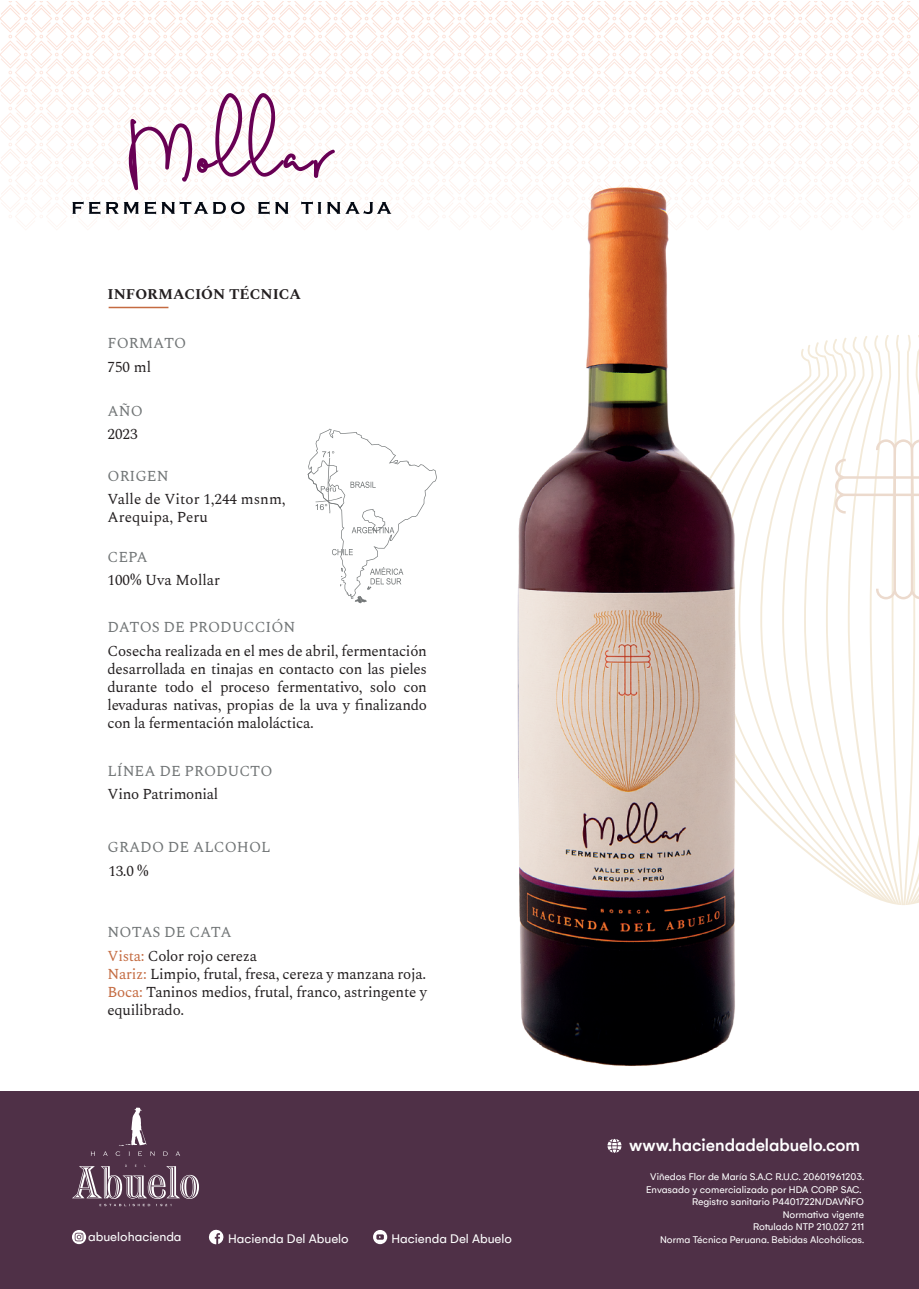
<style>
.page{position:relative;width:919px;height:1289px;background:#fff}
.page>*{position:absolute;margin:0;border:0;box-sizing:border-box;transform-origin:0 0}
.t1{font:500 18px "Gelion";color:#fff}
.t2{font:15px/18px "Spectral";letter-spacing:-.02em;color:#231f20}
.t3{font:15px "Spectral";color:#707475}
.t4{font:15px/18px "Spectral";color:#231f20}
.t5{font:700 15px "Spectral";color:#231f20}
.t6{font:13.5px "Gelion";color:#fff}
.t7{font:10.5px/12.6px "Gelion";color:#fff;text-align:right}
.s1{color:#c46b41}
</style>
<div class="page">
<div style="left:0;top:1091px;width:918px;height:197px;background:#4f3047"></div>
<svg style="left:91px;top:1151px;width:89px;height:4px"></svg>
<svg style="left:72px;top:1164px;width:127px;height:42px"></svg>
<svg style="left:122px;top:1107px;width:24px;height:38px"></svg>
<img style="left:360px;top:230px;width:558px;height:836px">
<hr style="left:109px;top:307px;width:59px;height:1px;background:#c46b41">
<svg style="left:72px;top:1230px;width:14px;height:14px"></svg>
<svg style="left:208px;top:1229px;width:16px;height:15px"></svg>
<svg style="left:607px;top:1138px;width:14px;height:14px"></svg>
<svg style="left:373px;top:1230px;width:14px;height:14px"></svg>
<svg style="left:308px;top:429px;width:129px;height:174px"></svg>
<svg style="left:0;top:1px;width:918px;height:229px"></svg>
<p class="t5" style="left:108px;top:283px;width:195px">INFORMACIÓN TÉCNICA</p>
<p class="t3" style="left:108px;top:332px;width:80px">FORMATO</p>
<p class="t2" style="left:108px;top:357px;width:45px">750 ml</p>
<p class="t3" style="left:108px;top:400px;width:37px">AÑO</p>
<p class="t2" style="left:108px;top:424px;width:31px">2023</p>
<p class="t3" style="left:108px;top:465px;width:63px">ORIGEN</p>
<p class="t4" style="left:108px;top:489px;width:180px">Valle de Vitor 1,244 msnm,<br>Arequipa, Peru</p>
<p class="t3" style="left:108px;top:546px;width:42px">CEPA</p>
<p class="t4" style="left:108px;top:570px;width:114px">100% Uva Mollar</p>
<p class="t3" style="left:108px;top:616px;width:189px">DATOS DE PRODUCCIÓN</p>
<p class="t2" style="left:108px;top:640px;width:321px;text-align:justify">Cosecha realizada en el mes de abril, fermentación desarrollada en tinajas en contacto con las pieles durante todo el proceso fermentativo, solo con levaduras nativas, propias de la uva y finalizando con la fermentación maloláctica.</p>
<p class="t3" style="left:108px;top:760px;width:166px">LÍNEA DE PRODUCTO</p>
<p class="t2" style="left:108px;top:784px;width:112px">Vino Patrimonial</p>
<p class="t3" style="left:108px;top:836px;width:164px">GRADO DE ALCOHOL</p>
<p class="t2" style="left:108px;top:860px;width:41px">13.0 %</p>
<p class="t3" style="left:108px;top:921px;width:126px">NOTAS DE CATA</p>
<p class="t2" style="left:108px;top:945px;width:321px"><span class="s1">Vista:</span> Color rojo cereza<br><span class="s1">Nariz:</span> Limpio, frutal, fresa, cereza y manzana roja.<br><span class="s1">Boca:</span> Taninos medios, frutal, franco, astringente y equilibrado.</p>
<p class="t1" style="left:629px;top:1133px;width:232px">www.haciendadelabuelo.com</p>
<p class="t7" style="left:646px;top:1170px;width:219px">Viñedos Flor de María S.A.C R.U.C. 20601961203.<br>Envasado y comercializado por HDA CORP SAC.<br>Registro sanitario P4401722N/DAVÑFO Normativa vigente<br>Rotulado NTP 210.027 211</p>
<p class="t6" style="left:88px;top:1228px;width:95px">abuelohacienda</p>
<p class="t6" style="left:228px;top:1230px;width:122px">Hacienda Del Abuelo</p>
<p class="t7" style="left:660px;top:1233px;width:205px">Norma Técnica Peruana. Bebidas Alcohólicas.</p>
<p class="t6" style="left:391px;top:1230px;width:122px">Hacienda Del Abuelo</p>
</div>
